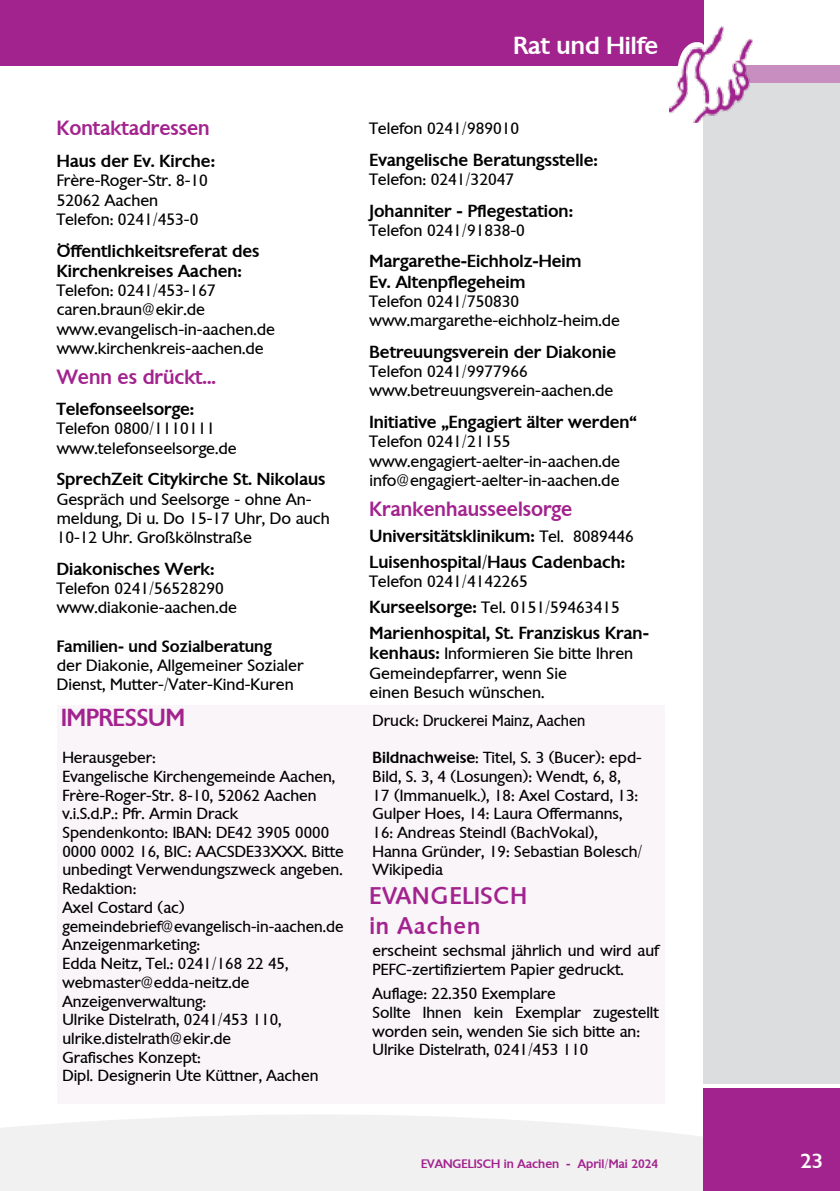
<style>
.page{position:relative;width:840px;height:1191px;background:#fff}
.page>*{position:absolute;margin:0;border:0;box-sizing:border-box;transform-origin:0 0}
.t1{font:500 25px/30px "Saxony";color:#a3238e}
.t2{font:500 24px "Chantilly";color:#fff}
.t3{font:500 24px "Chantilly";color:#a3238e}
.t4{font:500 20px "Chantilly";color:#a3238e}
.t5{font:500 20px "Chantilly";color:#fff}
.t6{font:500 17px/20.4px "Chantilly";color:#000}
.t7{font:16px/19.2px "Chantilly";color:#000}
.t8{font:500 16px "Chantilly";color:#000}
.t9{font:15.6px/18.8px "Chantilly";color:#000}
.t10{font:500 12px "Chantilly";color:#a3238e}
.s1{font-weight:400;font-size:16px}
.s2{font-weight:500;font-size:17px}
.s3{font-weight:500}
</style>
<div class="page">
<svg style="left:0;top:1115px;width:703px;height:76px;fill:#f1f1f2"></svg>
<div style="left:0;top:0;width:703px;height:65px;background:#a3238e"></div>
<div style="left:703px;top:77px;width:136px;height:1006px;background:#dcddde"></div>
<div style="left:703px;top:1089px;width:136px;height:102px;background:#a3238e"></div>
<div style="left:703px;top:65px;width:136px;height:17px;background:#c78ebf"></div>
<img style="left:668px;top:26px;width:84px;height:97px">
<div style="left:57px;top:704px;width:607px;height:399px;background:#f9f5f9"></div>
<h2 class="t2" style="left:513px;top:30px;width:146px">Rat und Hilfe</h2>
<p class="t4" style="left:57px;top:115px;width:154px">Kontaktadressen</p>
<p class="t6" style="left:57px;top:151px;width:159px">Haus der Ev. Kirche:</p>
<p class="t7" style="left:57px;top:171px;width:153px">Frère-Roger-Str. 8-10<br>52062 Aachen<br>Telefon: 0241/453-0</p>
<p class="t6" style="left:57px;top:240px;width:204px">Öffentlichkeitsreferat des<br>Kirchenkreises Aachen:</p>
<p class="t7" style="left:57px;top:281px;width:220px">Telefon: 0241/453-167 caren.braun@ekir.de www.evangelisch-in-aachen.de www.kirchenkreis-aachen.de</p>
<p class="t4" style="left:57px;top:363px;width:161px">Wenn es drückt...</p>
<p class="t6" style="left:57px;top:399px;width:139px">Telefonseelsorge:</p>
<p class="t7" style="left:57px;top:419px;width:181px">Telefon 0800/1110111 www.telefonseelsorge.de</p>
<p class="t6" style="left:57px;top:469px;width:270px">SprechZeit Citykirche St. Nikolaus</p>
<p class="t7" style="left:57px;top:489px;width:274px">Gespräch und Seelsorge - ohne An&shy;meldung, Di u. Do 15-17 Uhr, Do auch<br>10-12 Uhr. Großkölnstraße</p>
<p class="t6" style="left:57px;top:558px;width:159px">Diakonisches Werk:</p>
<p class="t7" style="left:57px;top:578px;width:181px">Telefon 0241/56528290 www.diakonie-aachen.de</p>
<p class="t8" style="left:57px;top:635px;width:216px">Familien- und Sozialberatung</p>
<p class="t7" style="left:57px;top:655px;width:248px">der Diakonie, Allgemeiner Sozialer<br>Dienst, Mutter-/Vater-Kind-Kuren</p>
<h2 class="t3" style="left:61px;top:702px;width:125px">IMPRESSUM</h2>
<p class="t9" style="left:62px;top:748px;width:283px">Herausgeber:<br>Evangelische Kirchengemeinde Aachen,<br>Frère-Roger-Str. 8-10, 52062 Aachen v.i.S.d.P.: Pfr. Armin Drack<br>Spendenkonto: IBAN: DE42 3905 0000<br>0000 0002 16, BIC: AACSDE33XXX. Bitte unbedingt Verwendungszweck angeben.<br>Redaktion:<br>Axel Costard (ac) gemeindebrief@evangelisch-in-aachen.de<br>Anzeigenmarketing:<br>Edda Neitz, Tel.: 0241/168 22 45, webmaster@edda-neitz.de<br>Anzeigenverwaltung:<br>Ulrike Distelrath, 0241/453 110, ulrike.distelrath@ekir.de<br>Grafisches Konzept:<br>Dipl. Designerin Ute Küttner, Aachen</p>
<p class="t7" style="left:369px;top:118px;width:151px">Telefon 0241/989010</p>
<p class="t6" style="left:369px;top:149px;width:229px">Evangelische Beratungsstelle:</p>
<p class="t7" style="left:369px;top:169px;width:146px">Telefon: 0241/32047</p>
<p class="t6" style="left:369px;top:200px;width:205px">Johanniter - Pflegestation:</p>
<p class="t7" style="left:369px;top:220px;width:157px">Telefon 0241/91838-0</p>
<p class="t6" style="left:369px;top:251px;width:213px">Margarethe-Eichholz-Heim<br>Ev. Altenpflegeheim</p>
<p class="t7" style="left:369px;top:292px;width:252px">Telefon 0241/750830 www.margarethe-eichholz-heim.de</p>
<p class="t6" style="left:369px;top:341px;width:248px">Betreuungsverein der Diakonie</p>
<p class="t7" style="left:369px;top:362px;width:245px">Telefon 0241/9977966 www.betreuungsverein-aachen.de</p>
<p class="t6" style="left:369px;top:412px;width:269px">Initiative „Engagiert älter werden“</p>
<p class="t7" style="left:369px;top:432px;width:252px">Telefon 0241/21155 www.engagiert-aelter-in-aachen.de info@engagiert-aelter-in-aachen.de</p>
<p class="t4" style="left:369px;top:495px;width:204px">Krankenhausseelsorge</p>
<p class="t6" style="left:369px;top:522px;width:266px;line-height:26px">Universitätsklinikum: <span class="s1">Tel. 8089446<br></span>Luisenhospital/Haus Cadenbach:</p>
<p class="t7" style="left:369px;top:568px;width:251px;line-height:26px">Telefon 0241/4142265<br><span class="s2">Kurseelsorge:</span> Tel. 0151/59463415</p>
<p class="t6" style="left:369px;top:622px;width:281px">Marienhospital, St. Franziskus Kran-</p>
<p class="t7" style="left:369px;top:644px;width:265px"><span class="s2">kenhaus:</span> Informieren Sie bitte Ihren<br>Gemeindepfarrer, wenn Sie<br>einen Besuch wünschen.</p>
<p class="t9" style="left:372px;top:710px;width:214px">Druck: Druckerei Mainz, Aachen</p>
<p class="t9" style="left:372px;top:748px;width:271px"><span class="s3">Bildnachweise</span>: Titel, S. 3 (Bucer): epd-Bild, S. 3, 4 (Losungen): Wendt, 6, 8,<br>17 (Immanuelk.), 18: Axel Costard, 13:<br>Gulper Hoes, 14: Laura Offermanns, 16: Andreas Steindl (BachVokal), Hanna Gründer, 19: Sebastian Bolesch/ Wikipedia</p>
<h1 class="t1" style="left:369px;top:881px;width:160px">EVANGELISCH in Aachen</h1>
<p class="t9" style="left:372px;top:941px;width:287px">erscheint sechsmal jährlich und wird auf<br>PEFC-zertifiziertem Papier gedruckt.</p>
<p class="t9" style="left:372px;top:984px;width:287px">Auflage: 22.350 Exemplare<br>Sollte Ihnen kein Exemplar zugestellt worden sein, wenden Sie sich bitte an:<br>Ulrike Distelrath, 0241/453 110</p>
<p class="t10" style="left:421px;top:1156px;width:239px">EVANGELISCH in Aachen - April/Mai 2024</p>
<p class="t5" style="left:800px;top:1148px;width:24px">23</p>
</div>
